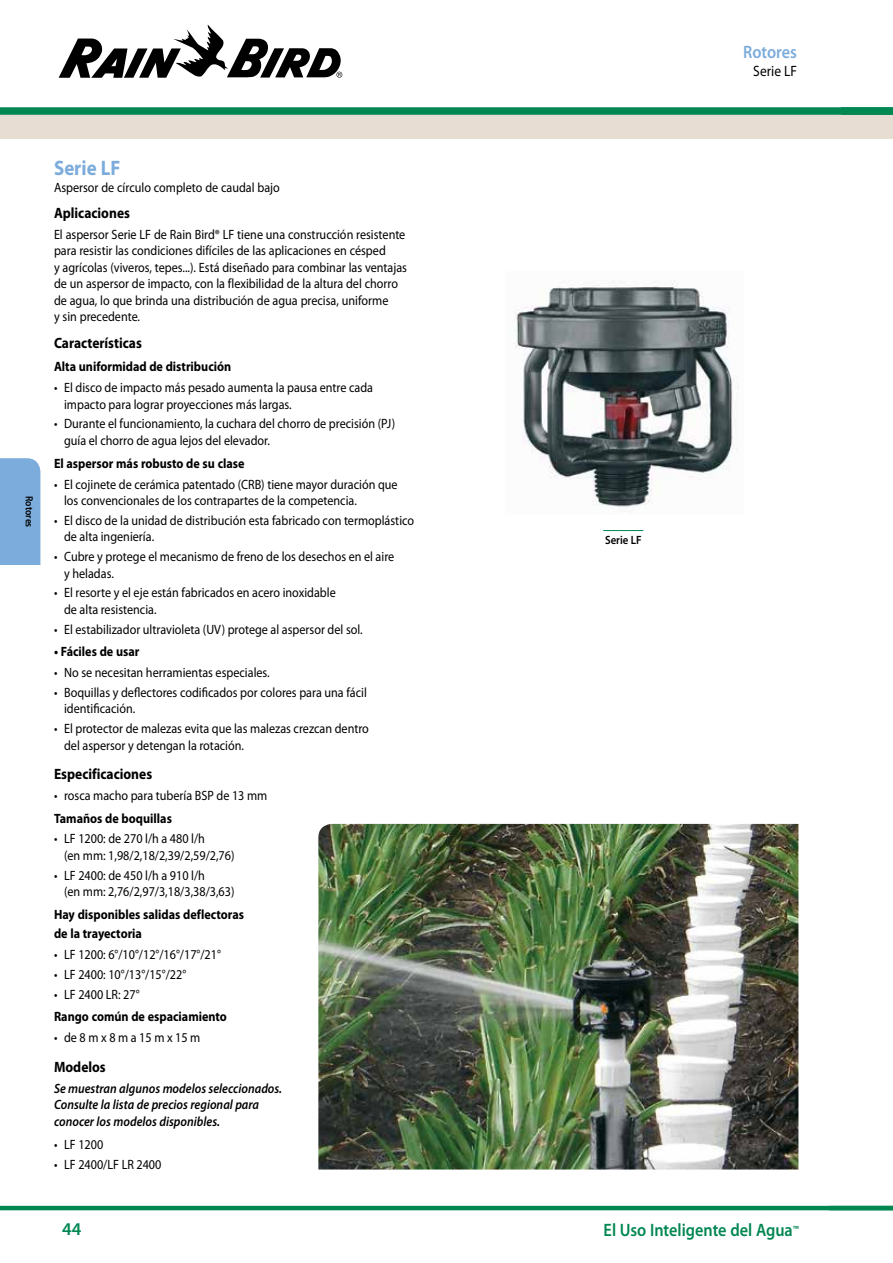
<style>
.page{position:relative;width:893px;height:1263px;background:#fff}
.page>*{position:absolute;margin:0;border:0;box-sizing:border-box;transform-origin:0 0}
.t1{font:700 21px "Myriad Pro";color:#7cacdc;scale:.9 1}
.t2{font:600 18px "Myriad Pro";color:#008752;scale:.9 1}
.t3{font:600 18px "Myriad Pro";color:#7cacdc;scale:.9 1}
.t4{font:600 18px "Myriad Pro";color:#008752}
.t5{font:700 15px "Myriad Pro";color:#000;scale:.9 1}
.t6{font:15px "Myriad Pro";color:#000;scale:.9 1}
.t7{font:13.5px/16.5px "Myriad Pro";color:#000;scale:.9 1}
.t8{font:700 13.5px/19.5px "Myriad Pro";color:#000;scale:.9 1}
.t9{font:italic 600 13.5px/16.5px "Myriad Pro";color:#000;scale:.9 1}
.t10{font:600 12px "Myriad Pro";color:#000;scale:.9 1}
.t11{font:600 10.5px "Myriad Pro";color:#000;scale:.9 1}
</style>
<div class="page">
<hr style="left:0;top:1206px;width:893px;height:4px;background:#008752">
<svg style="left:59px;top:25px;width:283px;height:53px"></svg>
<div style="left:0;top:111px;width:893px;height:27px;background:#e7ddd3"></div>
<div style="left:0;top:107px;width:893px;height:8px;background:#008752"></div>
<div style="left:0;top:458px;width:40px;height:107px;background:#7cacdc"></div>
<img style="left:514px;top:280px;width:220px;height:227px">
<hr style="left:603px;top:530px;width:40px;height:1px;background:#008752">
<img style="left:318px;top:824px;width:480px;height:345px">
<h2 class="t3" style="left:743px;top:41px;width:61px">Rotores</h2>
<p class="t6" style="left:753px;top:62px;width:50px">Serie LF</p>
<p class="t11" style="left:36px;top:496px;width:36px;rotate:90deg">Rotores</p>
<h1 class="t1" style="left:54px;top:154px;width:75px">Serie LF</h1>
<p class="t7" style="left:54px;top:179px;width:253px">Aspersor de círculo completo de caudal bajo</p>
<p class="t5" style="left:54px;top:203px;width:86px">Aplicaciones</p>
<p class="t7" style="left:54px;top:226px;width:394px">El aspersor Serie LF de Rain Bird® LF tiene una construcción resistente para resistir las condiciones difíciles de las aplicaciones en césped<br>y agrícolas (viveros, tepes...). Está diseñado para combinar las ventajas de un aspersor de impacto, con la flexibilidad de la altura del chorro de agua, lo que brinda una distribución de agua precisa, uniforme<br>y sin precedente.</p>
<p class="t5" style="left:54px;top:333px;width:99px">Características</p>
<p class="t8" style="left:54px;top:357px;width:198px">Alta uniformidad de distribución</p>
<p class="t7" style="left:64px;top:379px;width:345px;text-indent:-10px">• El disco de impacto más pesado aumenta la pausa entre cada impacto para lograr proyecciones más largas.</p>
<p class="t7" style="left:64px;top:415px;width:369px;text-indent:-10px">• Durante el funcionamiento, la cuchara del chorro de precisión (PJ) guía el chorro de agua lejos del elevador.</p>
<p class="t8" style="left:54px;top:453px;width:213px">El aspersor más robusto de su clase</p>
<p class="t7" style="left:64px;top:475px;width:372px;text-indent:-10px">• El cojinete de cerámica patentado (CRB) tiene mayor duración que los convencionales de los contrapartes de la competencia.</p>
<p class="t7" style="left:64px;top:512px;width:390px;text-indent:-10px">• El disco de la unidad de distribución esta fabricado con termoplástico de alta ingeniería.</p>
<p class="t7" style="left:64px;top:548px;width:368px;text-indent:-10px">• Cubre y protege el mecanismo de freno de los desechos en el aire y heladas.</p>
<p class="t7" style="left:64px;top:584px;width:303px;text-indent:-10px">• El resorte y el eje están fabricados en acero inoxidable de alta resistencia.</p>
<p class="t7" style="left:54px;top:620px;width:345px">• El estabilizador ultravioleta (UV) protege al aspersor del sol.</p>
<p class="t8" style="left:54px;top:641px;width:96px">• Fáciles de usar</p>
<p class="t7" style="left:54px;top:664px;width:241px">• No se necesitan herramientas especiales.</p>
<p class="t7" style="left:64px;top:684px;width:338px;text-indent:-10px">• Boquillas y deflectores codificados por colores para una fácil identificación.</p>
<p class="t7" style="left:64px;top:720px;width:340px;text-indent:-10px">• El protector de malezas evita que las malezas crezcan dentro del aspersor y detengan la rotación.</p>
<p class="t5" style="left:54px;top:764px;width:111px">Especificaciones</p>
<p class="t7" style="left:54px;top:787px;width:239px">• rosca macho para tubería BSP de 13 mm</p>
<p class="t8" style="left:54px;top:808px;width:133px">Tamaños de boquillas</p>
<p class="t7" style="left:64px;top:830px;width:191px;text-indent:-10px">• LF 1200: de 270 l/h a 480 l/h<br>(en mm: 1,98/2,18/2,39/2,59/2,76)</p>
<p class="t7" style="left:64px;top:867px;width:191px;text-indent:-10px">• LF 2400: de 450 l/h a 910 l/h<br>(en mm: 2,76/2,97/3,18/3,38/3,63)</p>
<p class="t8" style="left:54px;top:904px;width:213px">Hay disponibles salidas deflectoras de la trayectoria</p>
<p class="t7" style="left:54px;top:946px;width:187px">• LF 1200: 6°/10°/12°/16°/17°/21°</p>
<p class="t7" style="left:54px;top:966px;width:148px">• LF 2400: 10°/13°/15°/22°</p>
<p class="t7" style="left:54px;top:986px;width:97px">• LF 2400 LR: 27°</p>
<p class="t8" style="left:54px;top:1007px;width:194px">Rango común de espaciamiento</p>
<p class="t7" style="left:54px;top:1029px;width:164px">• de 8 m x 8 m a 15 m x 15 m</p>
<p class="t5" style="left:54px;top:1057px;width:59px">Modelos</p>
<p class="t9" style="left:54px;top:1079px;width:255px">Se muestran algunos modelos seleccionados.<br>Consulte la lista de precios regional para conocer los modelos disponibles.</p>
<p class="t7" style="left:54px;top:1136px;width:56px">• LF 1200</p>
<p class="t7" style="left:54px;top:1155px;width:121px">• LF 2400/LF LR 2400</p>
<p class="t10" style="left:605px;top:532px;width:42px">Serie LF</p>
<h2 class="t4" style="left:62px;top:1217px;width:21px">44</h2>
<h2 class="t2" style="left:604px;top:1219px;width:218px">El Uso Inteligente del Agua<sup>™</sup></h2>
</div>
